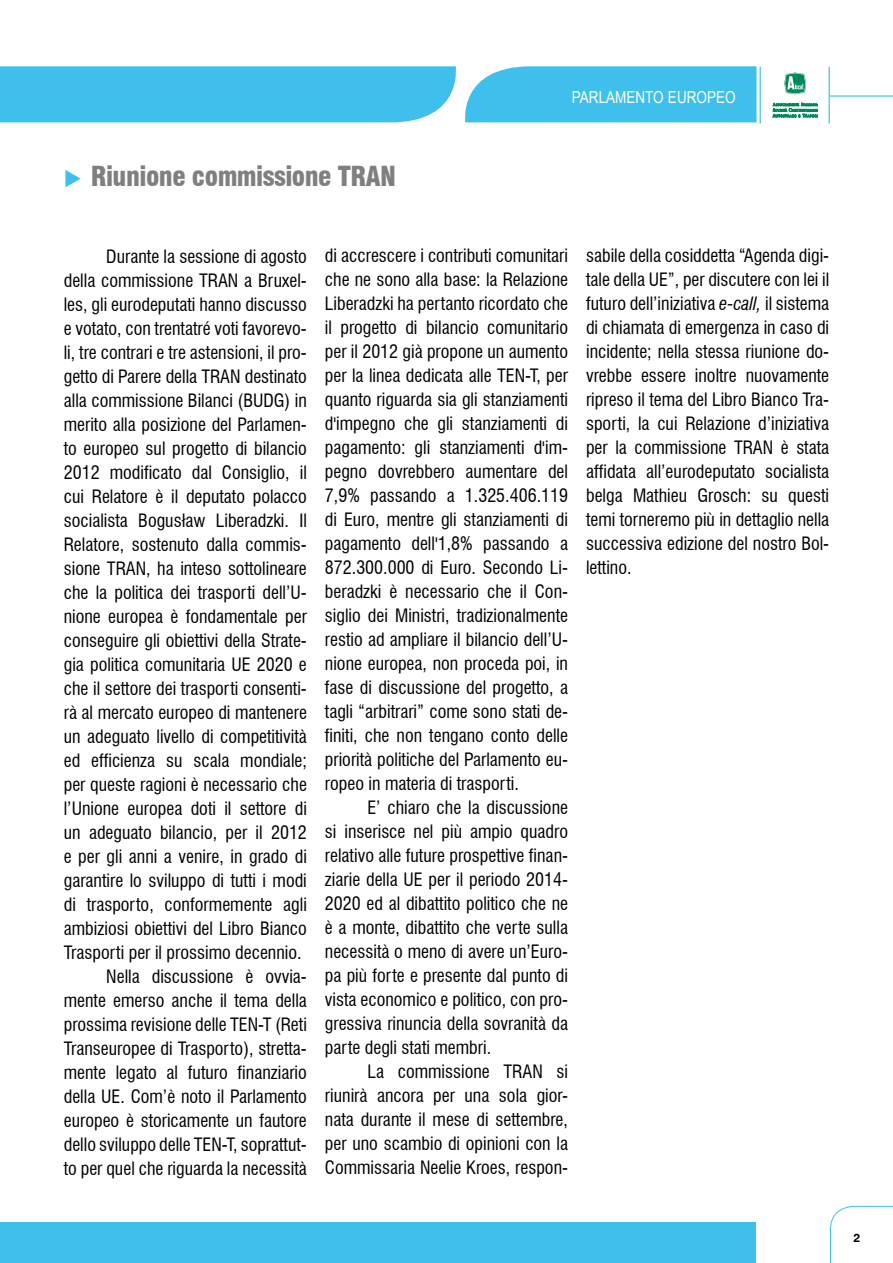
<style>
.page{position:relative;width:893px;height:1263px;background:#fff}
.page>*{position:absolute;margin:0;border:0;box-sizing:border-box;transform-origin:0 0}
.t1{font:900 condensed 27px "Swiss 721 BT";letter-spacing:-.02em;color:#7e7f81}
.t2{font:condensed 18px/24px "Swiss 721 BT";color:#000;text-align:justify}
.t3{font:16.5px "Arial Narrow";color:#fff}
.t4{font:700 12px "Swiss 721 BT";color:#000}
.s1{font-style:italic}
</style>
<div class="page">
<svg style="left:772px;top:102px;width:46px;height:16px"></svg>
<svg style="left:784px;top:72px;width:23px;height:23px"></svg>
<hr style="left:829px;top:67px;width:1px;height:56px;background:#3fbfeb">
<hr style="left:760px;top:67px;width:1px;height:56px;background:#3fbfeb">
<hr style="left:830px;top:95px;width:63px;height:2px;background:#3fbfeb">
<div style="left:0;top:66px;width:756px;height:56px;background:#3fbfeb"></div>
<svg style="left:830px;top:1205px;width:63px;height:58px"></svg>
<div style="left:0;top:1223px;width:755px;height:40px;background:#3fbfeb"></div>
<p class="t3" style="left:572px;top:85px;width:165px">PARLAMENTO EUROPEO</p>
<h1 class="t1" style="left:91px;top:160px;width:307px">Riunione commissione TRAN</h1>
<p class="t2" style="left:64px;top:244px;width:245px;text-align:right">Durante la sessione di agosto<br>della commissione TRAN a Bruxel&shy;les, gli eurodeputati hanno discusso e votato, con trentatré voti favorevo&shy;li, tre contrari e tre astensioni, il pro&shy;getto di Parere della TRAN destinato alla commissione Bilanci (BUDG) in merito alla posizione del Parlamen&shy;to europeo sul progetto di bilancio 2012 modificato dal Consiglio, il cui Relatore è il deputato polacco socialista Bogusław Liberadzki. Il Relatore, sostenuto dalla commis&shy;sione TRAN, ha inteso sottolineare che la politica dei trasporti dell’U&shy;nione europea è fondamentale per conseguire gli obiettivi della Strate&shy;gia politica comunitaria UE 2020 e che il settore dei trasporti consenti&shy;rà al mercato europeo di mantenere un adeguato livello di competitività ed efficienza su scala mondiale; per queste ragioni è necessario che l’Unione europea doti il settore di un adeguato bilancio, per il 2012 e per gli anni a venire, in grado di garantire lo sviluppo di tutti i modi di trasporto, conformemente agli ambiziosi obiettivi del Libro Bianco Trasporti per il prossimo decennio.<br>Nella discussione è ovvia&shy;mente emerso anche il tema della prossima revisione delle TEN-T (Reti Transeuropee di Trasporto), stretta&shy;mente legato al futuro finanziario della UE. Com’è noto il Parlamento europeo è storicamente un fautore dello sviluppo delle TEN-T, soprattut&shy;to per quel che riguarda la necessità</p>
<p class="t2" style="left:325px;top:244px;width:245px">di accrescere i contributi comunitari che ne sono alla base: la Relazione Liberadzki ha pertanto ricordato che il progetto di bilancio comunitario per il 2012 già propone un aumento per la linea dedicata alle TEN-T, per quanto riguarda sia gli stanziamenti d'impegno che gli stanziamenti di pagamento: gli stanziamenti d'im&shy;pegno dovrebbero aumentare del 7,9% passando a 1.325.406.119 di Euro, mentre gli stanziamenti di pagamento dell'1,8% passando a 872.300.000 di Euro. Secondo Li&shy;beradzki è necessario che il Con&shy;siglio dei Ministri, tradizionalmente restio ad ampliare il bilancio dell’U&shy;nione europea, non proceda poi, in fase di discussione del progetto, a tagli “arbitrari” come sono stati de&shy;finiti, che non tengano conto delle priorità politiche del Parlamento eu&shy;ropeo in materia di trasporti.</p>
<p class="t2" style="left:325px;top:796px;width:245px;text-indent:43px">E’ chiaro che la discussione si inserisce nel più ampio quadro relativo alle future prospettive finan&shy;ziarie della UE per il periodo 2014- 2020 ed al dibattito politico che ne è a monte, dibattito che verte sulla necessità o meno di avere un’Euro&shy;pa più forte e presente dal punto di vista economico e politico, con pro&shy;gressiva rinuncia della sovranità da parte degli stati membri.</p>
<p class="t2" style="left:325px;top:1060px;width:245px;text-indent:43px">La commissione TRAN si riunirà ancora per una sola gior&shy;nata durante il mese di settembre, per uno scambio di opinioni con la Commissaria Neelie Kroes, respon-</p>
<p class="t2" style="left:586px;top:244px;width:245px">sabile della cosiddetta “Agenda digi&shy;tale della UE”, per discutere con lei il futuro dell’iniziativa <span class="s1">e-call,</span> il sistema di chiamata di emergenza in caso di incidente; nella stessa riunione do&shy;vrebbe essere inoltre nuovamente ripreso il tema del Libro Bianco Tra&shy;sporti, la cui Relazione d’iniziativa per la commissione TRAN è stata affidata all’eurodeputato socialista belga Mathieu Grosch: su questi temi torneremo più in dettaglio nella successiva edizione del nostro Bol&shy;lettino.</p>
<p class="t4" style="left:853px;top:1231px;width:8px">2</p>
</div>
